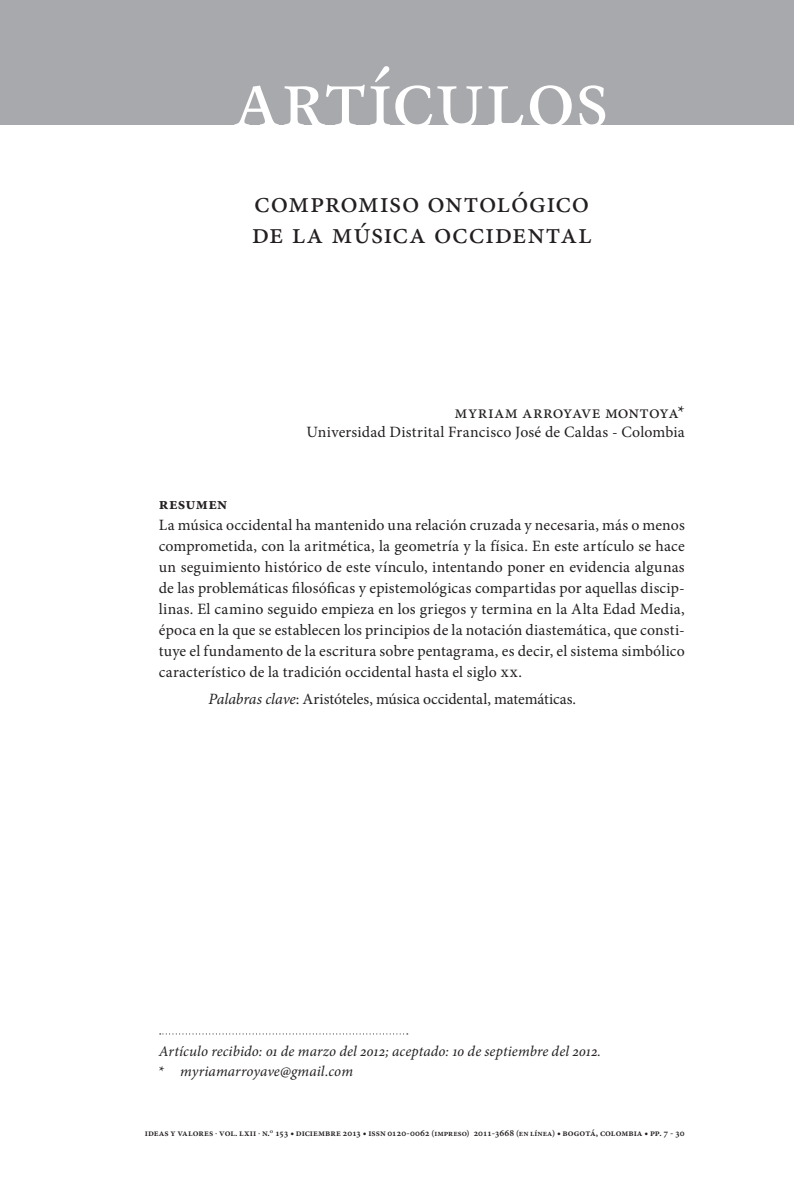
<style>
.page{position:relative;width:794px;height:1191px;background:#fff}
.page>*{position:absolute;margin:0;border:0;box-sizing:border-box;transform-origin:0 0}
.Títulos_de_Seccion{font:87.5px "Laurentian Std";letter-spacing:.02em;color:#fff}
.T1{font:29.75px/31.5px "Minion Pro";color:#231f20}
.Autor{font:18.38px "Minion Pro";color:#231f20}
.Resumen_titulo{font:700 16.62px "Minion Pro";letter-spacing:.02em;color:#231f20}
.Body_resumen{font:15.75px/21px "Minion Pro";letter-spacing:.01em;color:#231f20;text-align:justify}
.Keywords{font:15.75px "Minion Pro";letter-spacing:-.01em;color:#231f20}
.Autor_info{font:15.75px "Minion Pro";letter-spacing:.015em;color:#231f20}
.recibido{font:italic 14.88px "Minion Pro";letter-spacing:.01em;color:#231f20}
.Nota_al_pie{font:italic 14.88px "Minion Pro";letter-spacing:.005em;color:#231f20}
.Corniza_inferior_pag{font:600 9.62px "Minion Pro";color:#231f20}
.s1{font-style:italic}
.s2{font-style:normal}
.s3{font-weight:400}
.s4{font-size:8.75px}
</style>
<div class="page">
<svg style="left:160px;top:1033px;width:248px;height:1px"></svg>
<div style="left:0;top:0;width:794px;height:124px;background:#a8a9ad"></div>
<p class="Títulos_de_Seccion" style="left:235px;top:46px;width:374px">artículos</p>
<p class="T1" style="left:252px;top:186px;width:342px">Compromiso ontológico de la música occidental</p>
<p class="Autor" style="left:454px;top:399px;width:232px">Myriam Arroyave Montoya*</p>
<p class="Autor_info" style="left:307px;top:421px;width:380px">Universidad Distrital Francisco José de Caldas - Colombia</p>
<p class="Resumen_titulo" style="left:159px;top:491px;width:70px">Resumen</p>
<p class="Body_resumen" style="left:159px;top:514px;width:527px">La música occidental ha mantenido una relación cruzada y necesaria, más o menos comprometida, con la aritmética, la geometría y la física. En este artículo se hace un seguimiento histórico de este vínculo, intentando poner en evidencia algunas de las problemáticas filosóficas y epistemológicas compartidas por aquellas discip&shy;linas. El camino seguido empieza en los griegos y termina en la Alta Edad Media, época en la que se establecen los principios de la notación diastemática, que consti&shy;tuye el fundamento de la escritura sobre pentagrama, es decir, el sistema simbólico característico de la tradición occidental hasta el siglo XX.</p>
<p class="Keywords" style="left:208px;top:688px;width:369px"><span class="s1">Palabras clave</span>: Aristóteles, música occidental, matemáticas.</p>
<p class="recibido" style="left:159px;top:1041px;width:444px">Artículo recibido: 01 de marzo del 2012; aceptado: 10 de septiembre del 2012.</p>
<p class="Nota_al_pie" style="left:159px;top:1061px;width:196px"><span class="s2">*</span> myriamarroyave@gmail.com</p>
<p class="Corniza_inferior_pag" style="left:145px;top:1127px;width:541px">ideas y valores <span class="s3">·</span> vol. lxii <span class="s3">·</span> n.<sup>o</sup> 153 • diciembre 2013 • issn 0120-0062 <span class="s4">(impreso)</span> 2011-3668 <span class="s4">(en línea)</span> • bogotá, colombia • pp. 7 - 30</p>
</div>
